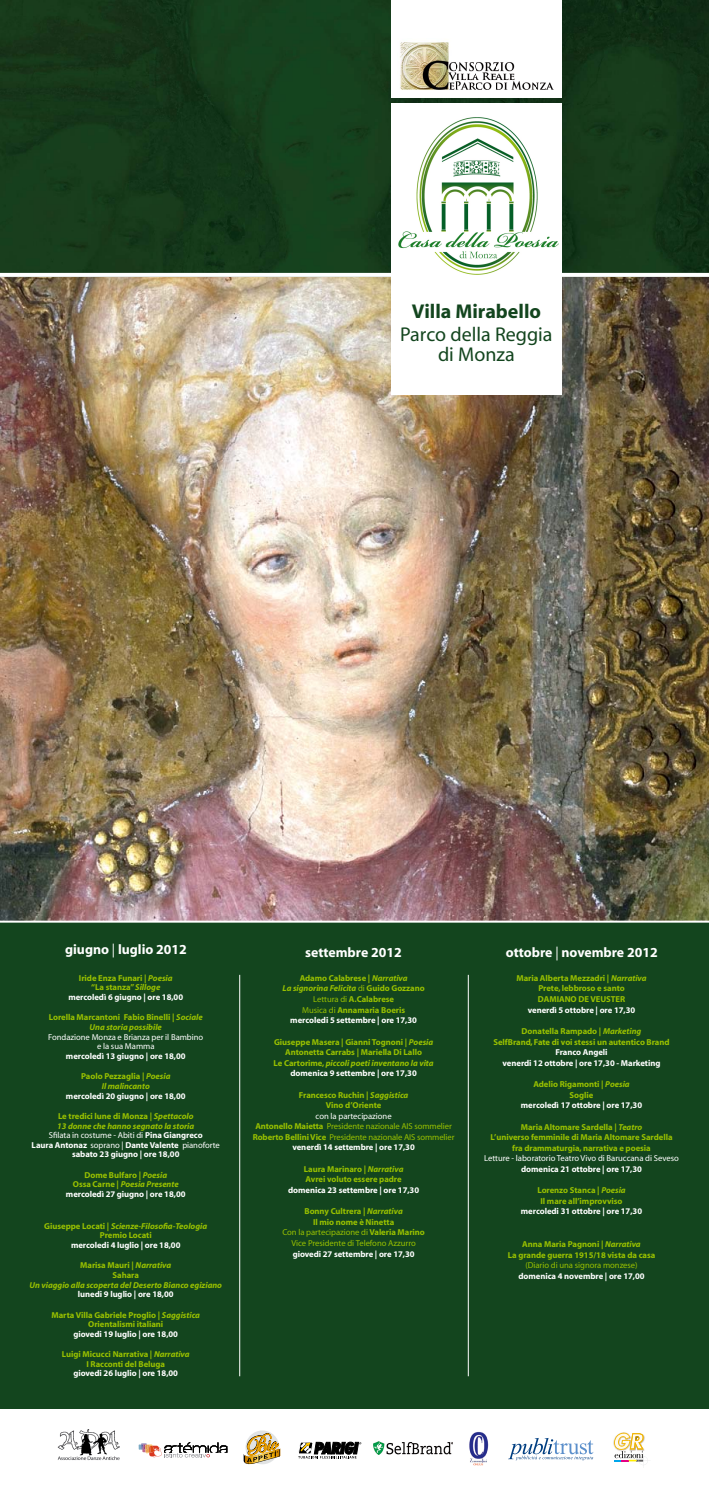
<style>
.page{position:relative;width:709px;height:1489px;background:#fff}
.page>*{position:absolute;margin:0;border:0;box-sizing:border-box;transform-origin:0 0}
.t1{font:20px/20px "Myriad";color:#13451e;text-align:center}
.t2{font:700 20px "Myriad";color:#13451e}
.t3{font:700 13.81px "Myriad";color:#fff}
.t4{font:700 8.62px/10.6px "Myriad";letter-spacing:-.005em;color:#98c000;text-align:center}
.t5{font:700 8.62px/9.6px "Myriad";letter-spacing:-.005em;color:#fff;text-align:center}
.t6{font:8.62px/10.6px "Myriad";letter-spacing:-.01em;color:#98c000;text-align:center}
.t7{font:8.62px/9.6px "Myriad";letter-spacing:-.005em;color:#fff;text-align:center}
.t8{font:italic 700 8.62px/9.6px "Myriad";letter-spacing:-.005em;color:#98c000;text-align:center}
.s1{font-weight:400}
.s2{font-style:italic}
.s3{color:#fff}
.s4{font-style:normal}
.s5{color:#98c000}
.s6{font-style:italic;color:#98c000}
.s7{font-weight:700}
.s8{font-weight:700;color:#fff}
.s9{font-weight:700;font-style:italic}
</style>
<div class="page">
<div style="left:0;top:921px;width:709px;height:487px;background:#13451e"></div>
<img style="left:0;top:277px;width:709px;height:643px">
<img style="left:0;top:0;width:398px;height:273px">
<img style="left:555px;top:0;width:154px;height:273px">
<img style="left:398px;top:98px;width:157px;height:5px">
<svg style="left:0;top:276px;width:709px;height:1px"></svg>
<div style="left:391px;top:104px;width:170px;height:291px;background:#fff"></div>
<img style="left:393px;top:103px;width:167px;height:172px">
<div style="left:391px;top:0;width:170px;height:98px;background:#fff"></div>
<img style="left:400px;top:42px;width:154px;height:48px">
<img style="left:57px;top:1429px;width:63px;height:32px">
<svg style="left:139px;top:1442px;width:89px;height:15px"></svg>
<svg style="left:508px;top:1438px;width:85px;height:21px"></svg>
<svg style="left:613px;top:1432px;width:35px;height:34px"></svg>
<svg style="left:245px;top:1430px;width:34px;height:33px"></svg>
<svg style="left:244px;top:1432px;width:36px;height:32px"></svg>
<svg style="left:298px;top:1441px;width:63px;height:18px"></svg>
<img style="left:373px;top:1441px;width:79px;height:12px">
<img style="left:469px;top:1431px;width:20px;height:35px">
<hr style="left:239px;top:974px;width:1px;height:402px;background:#fff">
<hr style="left:468px;top:974px;width:1px;height:402px;background:#fff">
<hr style="left:0;top:920px;width:709px;height:2px;background:#fff">
<h1 class="t2" style="left:411px;top:301px;width:131px">Villa Mirabello</h1>
<h1 class="t1" style="left:400px;top:325px;width:154px">Parco della Reggia di Monza</h1>
<h2 class="t3" style="left:65px;top:942px;width:123px">giugno <span class="s1">|</span> luglio 2012</h2>
<h2 class="t3" style="left:305px;top:944px;width:98px">settembre 2012</h2>
<h2 class="t3" style="left:506px;top:945px;width:153px">ottobre <span class="s1">|</span> novembre 2012</h2>
<p class="t4" style="left:68px;top:973px;width:116px;line-height:9.6px">Iride Enza Funari | <span class="s2">Poesia<br></span>“La stanza” <span class="s2">Silloge<br></span><span class="s3">mercoledì 6 giugno | ore 18,00</span></p>
<p class="t4" style="left:49px;top:1013px;width:155px;line-height:9.6px">Lorella Marcantoni Fabio Binelli | <span class="s2">Sociale<br>Una storia possibile</span></p>
<p class="t7" style="left:48px;top:1032px;width:156px">Fondazione Monza e Brianza per il Bambino e la sua Mamma</p>
<p class="t5" style="left:66px;top:1051px;width:121px">mercoledì 13 giugno | ore 18,00</p>
<p class="t8" style="left:81px;top:1071px;width:91px"><span class="s4">Paolo Pezzaglia |</span> Poesia<br>Il malincanto</p>
<p class="t5" style="left:66px;top:1091px;width:121px">mercoledì 20 giugno | ore 18,00</p>
<p class="t5" style="left:32px;top:1111px;width:190px"><span class="s5">Le tredici lune di Monza |</span> <span class="s6">Spettacolo<br>13 donne che hanno segnato la storia<br></span><span class="s1">Sfilata in costume - Abiti di</span> Pina Giangreco<br>Laura Antonaz <span class="s1">soprano |</span> Dante Valente <span class="s1">pianoforte </span>sabato 23 giugno | ore 18,00</p>
<p class="t5" style="left:66px;top:1170px;width:121px"><span class="s5">Dome Bulfaro |</span> <span class="s6">Poesia<br></span><span class="s5">Ossa Carne |</span> <span class="s6">Poesia Presente </span>mercoledì 27 giugno | ore 18,00</p>
<p class="t4" style="left:44px;top:1221px;width:164px;line-height:9.6px">Giuseppe Locati | <span class="s2">Scienze-Filosofia-Teologia<br></span>Premio Locati</p>
<p class="t5" style="left:71px;top:1240px;width:111px">mercoledi 4 luglio | ore 18,00</p>
<p class="t4" style="left:80px;top:1260px;width:92px;line-height:9.6px">Marisa Mauri | <span class="s2">Narrativa<br></span>Sahara</p>
<p class="t8" style="left:29px;top:1280px;width:194px">Un viaggio alla scoperta del Deserto Bianco egiziano</p>
<p class="t5" style="left:78px;top:1289px;width:97px">lunedi 9 luglio | ore 18,00</p>
<p class="t4" style="left:51px;top:1310px;width:150px;line-height:9.6px">Marta Villa Gabriele Proglio | <span class="s2">Saggistica<br></span>Orientalismi italiani</p>
<p class="t5" style="left:73px;top:1329px;width:106px">giovedi 19 luglio | ore 18,00</p>
<p class="t4" style="left:62px;top:1349px;width:129px;line-height:9.6px">Luigi Micucci Narrativa | <span class="s2">Narrativa<br></span>I Racconti del Beluga</p>
<p class="t5" style="left:73px;top:1368px;width:106px">giovedi 26 luglio | ore 18,00</p>
<p class="t4" style="left:282px;top:972px;width:144px">Adamo Calabrese | <span class="s2">Narrativa<br>La signorina Felicita</span> <span class="s1">di</span> Guido Gozzano<br><span class="s1">Lettura di</span> A.Calabrese<br><span class="s1">Musica di</span> Annamaria Boeris <span class="s3">mercoledi 5 settembre | ore 17,30</span></p>
<p class="t4" style="left:273px;top:1036px;width:162px">Giuseppe Masera | Gianni Tognoni | <span class="s2">Poesia </span>Antonetta Carrabs | Mariella Di Lallo<br>Le Cartorime, <span class="s2">piccoli poeti inventano la vita </span><span class="s3">domenica 9 settembre | ore 17,30</span></p>
<p class="t4" style="left:299px;top:1089px;width:111px">Francesco Ruchin | <span class="s2">Saggistica<br></span>Vino d’Oriente</p>
<p class="t6" style="left:253px;top:1110px;width:203px"><span class="s3">con la partecipazione<br></span><span class="s7">Antonello Maietta</span> Presidente nazionale AIS sommelier <span class="s7">Roberto Bellini Vice</span> Presidente nazionale AIS sommelier <span class="s8">venerdì 14 settembre | ore 17,30</span></p>
<p class="t4" style="left:304px;top:1163px;width:101px;text-align:left">Laura Marinaro | <span class="s2">Narrativa<br></span>Avrei voluto essere padre</p>
<p class="t5" style="left:288px;top:1185px;width:133px">domenica 23 settembre | ore 17,30</p>
<p class="t6" style="left:282px;top:1206px;width:144px"><span class="s7">Bonny Cultrera |</span> <span class="s9">Narrativa<br></span><span class="s7">Il mio nome è Ninetta<br></span>Con la partecipazione di <span class="s7">Valeria Marino<br></span>Vice Presidente di Telefono Azzurro</p>
<p class="t5" style="left:293px;top:1248px;width:123px">giovedi 27 settembre | ore 17,30</p>
<p class="t4" style="left:516px;top:972px;width:132px">Maria Alberta Mezzadri | <span class="s2">Narrativa<br></span>Prete, lebbroso e santo<br>DAMIANO DE VEUSTER</p>
<p class="t5" style="left:528px;top:1005px;width:109px">venerdì 5 ottobre | ore 17,30</p>
<p class="t4" style="left:493px;top:1026px;width:178px">Donatella Rampado | <span class="s2">Marketing<br></span>SelfBrand, Fate di voi stessi un autentico Brand</p>
<p class="t5" style="left:502px;top:1047px;width:159px;line-height:10.6px">Franco Angeli<br>venerdi 12 ottobre | ore 17,30 - Marketing</p>
<p class="t4" style="left:533px;top:1079px;width:98px">Adelio Rigamonti | <span class="s2">Poesia<br></span>Soglie</p>
<p class="t5" style="left:521px;top:1100px;width:123px">mercoledì 17 ottobre | ore 17,30</p>
<p class="t4" style="left:490px;top:1121px;width:183px">Maria Altomare Sardella | <span class="s2">Teatro<br></span>L’universo femminile di Maria Altomare Sardella fra drammaturgia, narrativa e poesia</p>
<p class="t7" style="left:484px;top:1153px;width:196px">Letture - laboratorio Teatro Vivo di Baruccana di Seveso</p>
<p class="t5" style="left:521px;top:1164px;width:122px">domenica 21 ottobre | ore 17,30</p>
<p class="t4" style="left:537px;top:1185px;width:90px">Lorenzo Stanca | <span class="s2">Poesia<br></span>Il mare all’improvviso</p>
<p class="t5" style="left:521px;top:1206px;width:123px">mercoledi 31 ottobre | ore 17,30</p>
<p class="t4" style="left:507px;top:1238px;width:149px">Anna Maria Pagnoni | <span class="s2">Narrativa<br></span>La grande guerra 1915/18 vista da casa</p>
<p class="t6" style="left:525px;top:1260px;width:114px">(Diario di una signora monzese)</p>
<p class="t5" style="left:518px;top:1271px;width:128px">domenica 4 novembre | ore 17,00</p>
</div>
